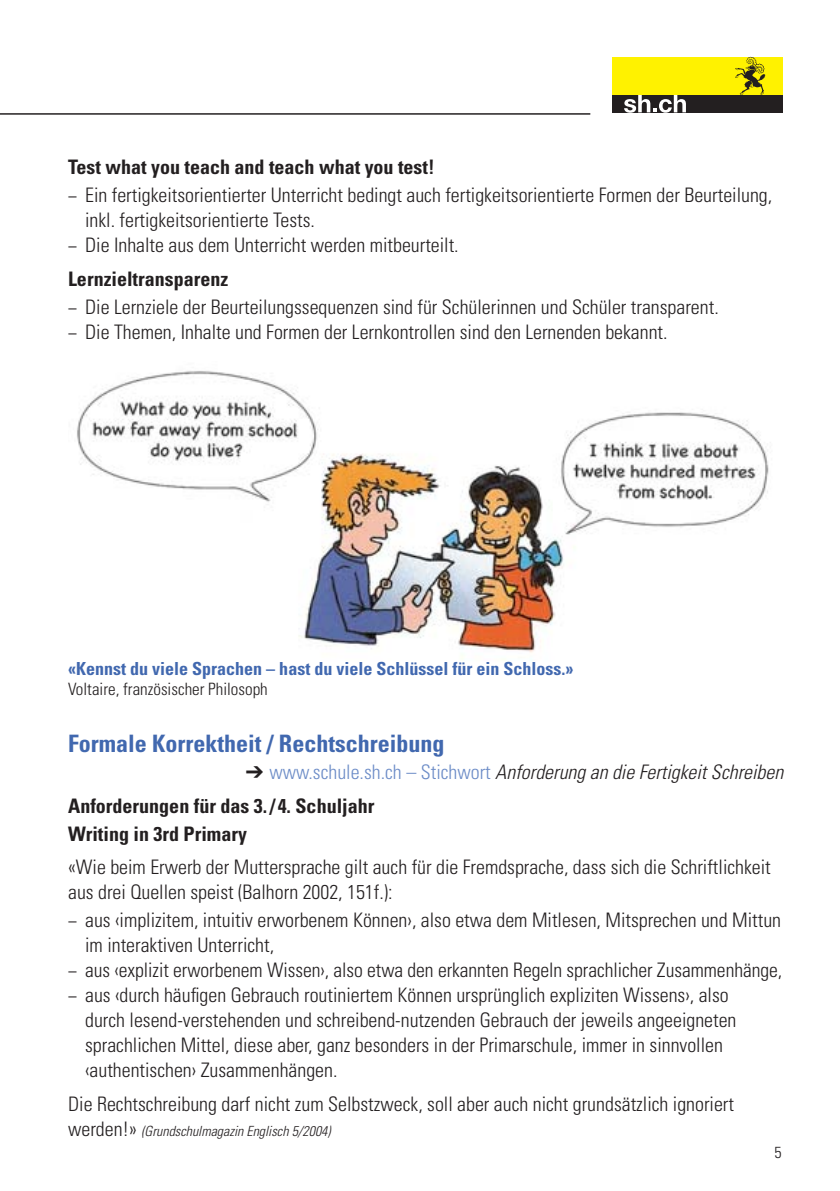
<style>
.page{position:relative;width:840px;height:1191px;background:#fff}
.page>*{position:absolute;margin:0;border:0;box-sizing:border-box;transform-origin:0 0}
.t1{font:700 condensed 24px "Univers";color:#4168af}
.t2{font:300 condensed 20px/25px "Univers";color:#231f20}
.t3{font:italic 300 condensed 20px/33.6px "Univers";color:#231f20}
.t4{font:700 condensed 20px "Univers";color:#231f20}
.t5{font:700 condensed 18px "Univers";color:#4168af}
.t6{font:300 condensed 17px "Univers";color:#231f20}
.t7{font:300 condensed 16px "Univers";color:#231f20}
.t8{font:italic 300 condensed 14px "Univers";color:#231f20}
.s1{font-style:normal;color:#6c8cc7}
.s2{font-weight:700;font-style:normal}
.s3{font-style:normal;font-size:20px}
</style>
<div class="page">
<hr style="left:0;top:113px;width:590px;height:1px;background:#231f20">
<div style="left:612px;top:94px;width:170px;height:19px;background:#231f20"></div>
<svg style="left:624px;top:95px;width:61px;height:18px"></svg>
<div style="left:612px;top:57px;width:170px;height:38px;background:#fff200"></div>
<svg style="left:735px;top:57px;width:29px;height:38px"></svg>
<img style="left:77px;top:371px;width:692px;height:287px">
<p class="t4" style="left:68px;top:160px;width:368px">Test what you teach and teach what you test!</p>
<p class="t2" style="left:68px;top:185px;width:705px">− Ein fertigkeitsorientierter Unterricht bedingt auch fertigkeitsorientierte Formen der Beurteilung,</p>
<p class="t2" style="left:85px;top:210px;width:231px">inkl. fertigkeitsorientierte Tests.</p>
<p class="t2" style="left:68px;top:235px;width:392px">− Die Inhalte aus dem Unterricht werden mitbeurteilt.</p>
<p class="t4" style="left:68px;top:271px;width:161px">Lernzieltransparenz</p>
<p class="t2" style="left:68px;top:296px;width:651px">− Die Lernziele der Beurteilungssequenzen sind für Schülerinnen und Schüler transparent. − Die Themen, Inhalte und Formen der Lernkontrollen sind den Lernenden bekannt.</p>
<p class="t5" style="left:68px;top:662px;width:506px">«Kennst du viele Sprachen – hast du viele Schlüssel für ein Schloss.»</p>
<p class="t6" style="left:68px;top:683px;width:201px">Voltaire, französischer Philosoph</p>
<p class="t1" style="left:68px;top:734px;width:377px">Formale Korrektheit / Rechtschreibung</p>
<p class="t3" style="left:68px;top:757px;width:716px;text-indent:201px"><span class="s1">www.schule.sh.ch – Stichwort</span> Anforderung an die Fertigkeit Schreiben<br><span class="s2">Anforderungen für das 3. / 4. Schuljahr</span></p>
<p class="t4" style="left:68px;top:826px;width:180px">Writing in 3rd Primary</p>
<p class="t2" style="left:68px;top:856px;width:703px">«Wie beim Erwerb der Muttersprache gilt auch für die Fremdsprache, dass sich die Schriftlichkeit aus drei Quellen speist (Balhorn 2002, 151f.):</p>
<p class="t2" style="left:68px;top:909px;width:714px">− aus ‹implizitem, intuitiv erworbenem Können›, also etwa dem Mitlesen, Mitsprechen und Mittun</p>
<p class="t2" style="left:85px;top:934px;width:190px">im interaktiven Unterricht,</p>
<p class="t2" style="left:68px;top:959px;width:715px">− aus ‹explizit erworbenem Wissen›, also etwa den erkannten Regeln sprachlicher Zusammenhänge,</p>
<p class="t2" style="left:68px;top:984px;width:661px">− aus ‹durch häufigen Gebrauch routiniertem Können ursprünglich expliziten Wissens›, also</p>
<p class="t2" style="left:85px;top:1009px;width:652px">durch lesend-verstehenden und schreibend-nutzenden Gebrauch der jeweils angeeigneten</p>
<p class="t2" style="left:85px;top:1034px;width:639px">sprachlichen Mittel, diese aber, ganz besonders in der Primarschule, immer in sinnvollen</p>
<p class="t2" style="left:85px;top:1059px;width:254px">‹authentischen› Zusammenhängen.</p>
<p class="t2" style="left:68px;top:1093px;width:667px">Die Rechtschreibung darf nicht zum Selbstzweck, soll aber auch nicht grundsätzlich ignoriert</p>
<p class="t8" style="left:68px;top:1125px;width:264px"><span class="s3">werden!»</span> (Grundschulmagazin Englisch 5/2004)</p>
<p class="t7" style="left:774px;top:1146px;width:9px">5</p>
</div>
